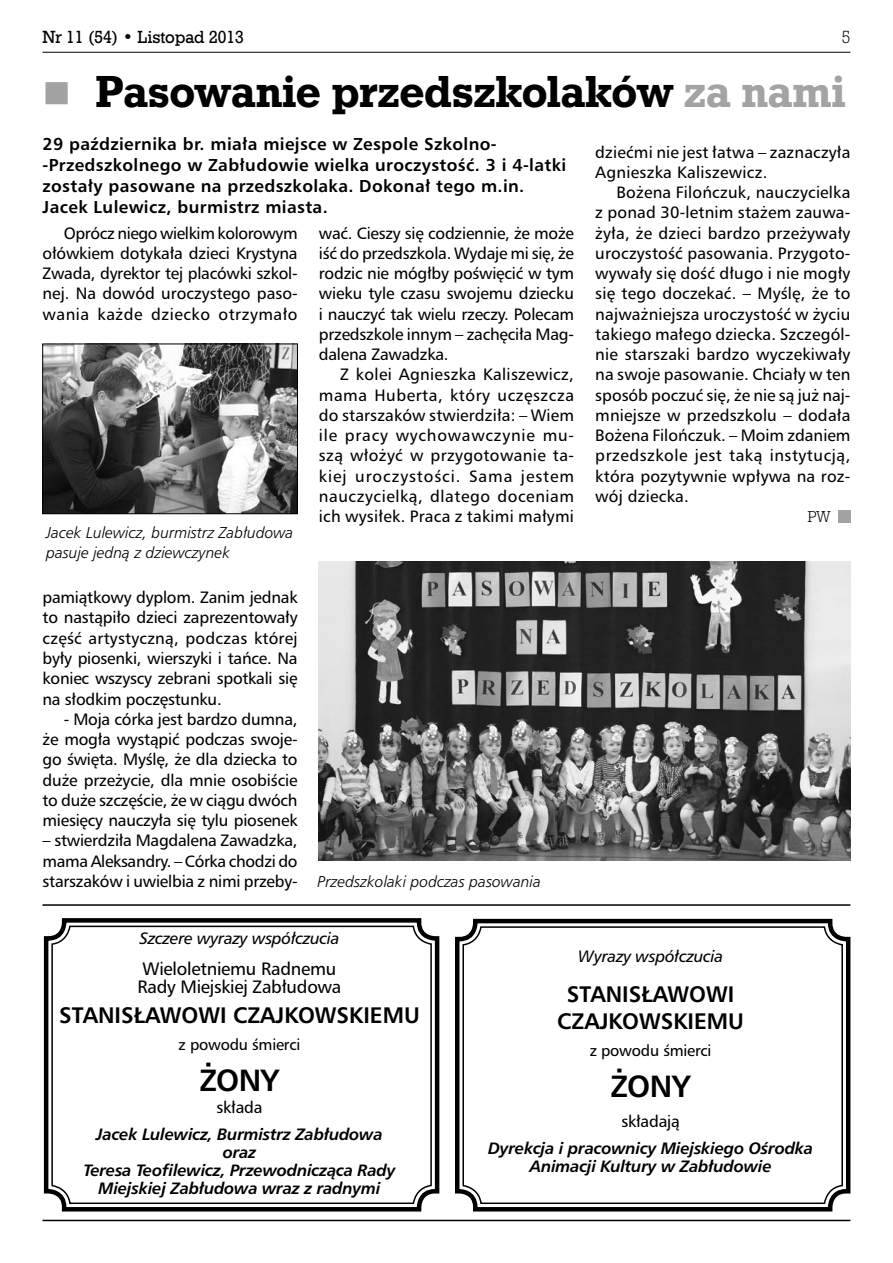
<style>
.page{position:relative;width:893px;height:1263px;background:#fff}
.page>*{position:absolute;margin:0;border:0;box-sizing:border-box;transform-origin:0 0}
.t1{font:38.25px "Geo Slb 712 Bd PL";color:#000}
.t2{font:30.75px "Humnst 777 PL Bold A";letter-spacing:-.015em;color:#000}
.t3{font:22.5px/27px "Humnst 777 PL Bold A";color:#000;text-align:center}
.t4{font:18px/18px "Humnst 777 PL Roman A";letter-spacing:-.015em;color:#000}
.t5{font:17.25px/21px "Humnst 777 PL Bold A";letter-spacing:.02em;color:#000}
.t6{font:16.5px/20.2px "Humnst 777 PL Roman A";letter-spacing:-.015em;color:#000;text-align:justify}
.t7{font:16.5px/18px "Humnst 777 PL Bold Italic A";letter-spacing:-.015em;color:#000;text-align:center}
.t8{font:16.5px/20.2px "Humnst 777 PL Roman A";letter-spacing:.01em;color:#000}
.t9{font:16.5px "Humnst 777 PL Italic A";letter-spacing:-.015em;color:#000}
.t10{font:15.75px/19.5px "Humnst 777 Lt PL Light Italic A";color:#000}
.t11{font:15.75px "Humnst 777 PL Roman A";letter-spacing:-.015em;color:#000}
.t12{font:15px "Geo Slb 712 Md PL";color:#000}
.t13{font:15px "Geo Slb 712 Lt PL";color:#000}
.t14{font:13.5px "Geo Slb 712 Lt PL";color:#000}
.s1{color:#a3a3a3}
</style>
<div class="page">
<hr style="left:43px;top:1220px;width:807px;height:1px;background:#000">
<hr style="left:43px;top:52px;width:807px;height:1px;background:#000">
<div style="left:838px;top:510px;width:12px;height:12px;background:#a3a3a3"></div>
<img style="left:45px;top:346px;width:251px;height:166px">
<div style="left:43px;top:344px;width:255px;height:170px;border:1px solid #000"></div>
<img style="left:319px;top:562px;width:531px;height:299px">
<svg style="left:43px;top:918px;width:397px;height:294px"></svg>
<svg style="left:51px;top:925px;width:382px;height:280px"></svg>
<svg style="left:455px;top:918px;width:396px;height:294px"></svg>
<svg style="left:462px;top:925px;width:382px;height:280px"></svg>
<hr style="left:43px;top:904px;width:807px;height:2px;background:#000">
<p class="t12" style="left:43px;top:31px;width:203px">Nr 11 (54) • Listopad 2013</p>
<p class="t13" style="left:842px;top:31px;width:10px">5</p>
<h1 class="t1" style="left:96px;top:76px;width:751px">Pasowanie przedszkolaków <span class="s1">za nami</span></h1>
<p class="t5" style="left:43px;top:135px;width:525px">29 października br. miała miejsce w Zespole Szkolno--Przedszkolnego w Zabłudowie wielka uroczystość. 3 i 4-latki zostały pasowane na przedszkolaka. Dokonał tego m.in.<br>Jacek Lulewicz, burmistrz miasta.</p>
<p class="t6" style="left:43px;top:224px;width:257px;text-indent:21px">Oprócz niego wielkim kolorowym ołówkiem dotykała dzieci Krystyna Zwada, dyrektor tej placówki szkol&shy;nej. Na dowód uroczystego paso&shy;wania każde dziecko otrzymało</p>
<p class="t10" style="left:46px;top:524px;width:249px">Jacek Lulewicz, burmistrz Zabłudowa pasuje jedną z dziewczynek</p>
<p class="t6" style="left:43px;top:589px;width:257px">pamiątkowy dyplom. Zanim jednak to nastąpiło dzieci zaprezentowały część artystyczną, podczas której były piosenki, wierszyki i tańce. Na koniec wszyscy zebrani spotkali się na słodkim poczęstunku.</p>
<p class="t6" style="left:43px;top:710px;width:257px;text-indent:21px">- Moja córka jest bardzo dumna, że mogła wystąpić podczas swoje&shy;go święta. Myślę, że dla dziecka to duże przeżycie, dla mnie osobiście to duże szczęście, że w ciągu dwóch miesięcy nauczyła się tylu piosenek</p>
<p class="t6" style="left:43px;top:832px;width:257px">– stwierdziła Magdalena Zawadzka, mama Aleksandry. – Córka chodzi do starszaków i uwielbia z nimi przeby-</p>
<p class="t6" style="left:319px;top:224px;width:257px">wać. Cieszy się codziennie, że może iść do przedszkola. Wydaje mi się, że rodzic nie mógłby poświęcić w tym wieku tyle czasu swojemu dziecku i nauczyć tak wielu rzeczy. Polecam przedszkole innym – zachęciła Mag&shy;dalena Zawadzka.</p>
<p class="t6" style="left:319px;top:366px;width:257px;text-indent:21px">Z kolei Agnieszka Kaliszewicz, mama Huberta, który uczęszcza do starszaków stwierdziła: – Wiem ile pracy wychowawczynie mu&shy;szą włożyć w przygotowanie ta&shy;kiej uroczystości. Sama jestem nauczycielką, dlatego doceniam ich wysiłek. Praca z takimi małymi</p>
<p class="t10" style="left:317px;top:873px;width:225px">Przedszkolaki podczas pasowania</p>
<p class="t8" style="left:595px;top:143px;width:257px">dziećmi nie jest łatwa – zaznaczyła<br>Agnieszka Kaliszewicz.</p>
<p class="t6" style="left:595px;top:184px;width:257px;text-indent:21px">Bożena Filończuk, nauczycielka z ponad 30-letnim stażem zauwa&shy;żyła, że dzieci bardzo przeżywały uroczystość pasowania. Przygoto&shy;wywały się dość długo i nie mogły się tego doczekać. – Myślę, że to najważniejsza uroczystość w życiu takiego małego dziecka. Szczegól&shy;nie starszaki bardzo wyczekiwały na swoje pasowanie. Chciały w ten sposób poczuć się, że nie są już naj&shy;mniejsze w przedszkolu – dodała Bożena Filończuk. – Moim zdaniem przedszkole jest taką instytucją, która pozytywnie wpływa na roz&shy;wój dziecka.</p>
<p class="t14" style="left:807px;top:511px;width:24px">PW</p>
<p class="t9" style="left:139px;top:931px;width:202px">Szczere wyrazy współczucia</p>
<p class="t4" style="left:137px;top:961px;width:205px">Wieloletniemu Radnemu<br>Rady Miejskiej Zabłudowa</p>
<h3 class="t3" style="left:59px;top:1004px;width:362px">STANISŁAWOWI CZAJKOWSKIEMU</h3>
<p class="t11" style="left:179px;top:1038px;width:123px">z powodu śmierci</p>
<h2 class="t2" style="left:199px;top:1068px;width:81px">ŻONY</h2>
<p class="t6" style="left:217px;top:1099px;width:47px">składa</p>
<p class="t7" style="left:83px;top:1126px;width:314px">Jacek Lulewicz, Burmistrz Zabłudowa oraz<br>Teresa Teofilewicz, Przewodnicząca Rady<br>Miejskiej Zabłudowa wraz z radnymi</p>
<p class="t9" style="left:578px;top:950px;width:147px">Wyrazy współczucia</p>
<h3 class="t3" style="left:557px;top:982px;width:188px">STANISŁAWOWI<br>CZAJKOWSKIEMU</h3>
<p class="t11" style="left:590px;top:1044px;width:123px">z powodu śmierci</p>
<h2 class="t2" style="left:610px;top:1074px;width:81px">ŻONY</h2>
<p class="t6" style="left:621px;top:1113px;width:60px">składają</p>
<p class="t7" style="left:488px;top:1140px;width:327px">Dyrekcja i pracownicy Miejskiego Ośrodka<br>Animacji Kultury w Zabłudowie</p>
</div>
